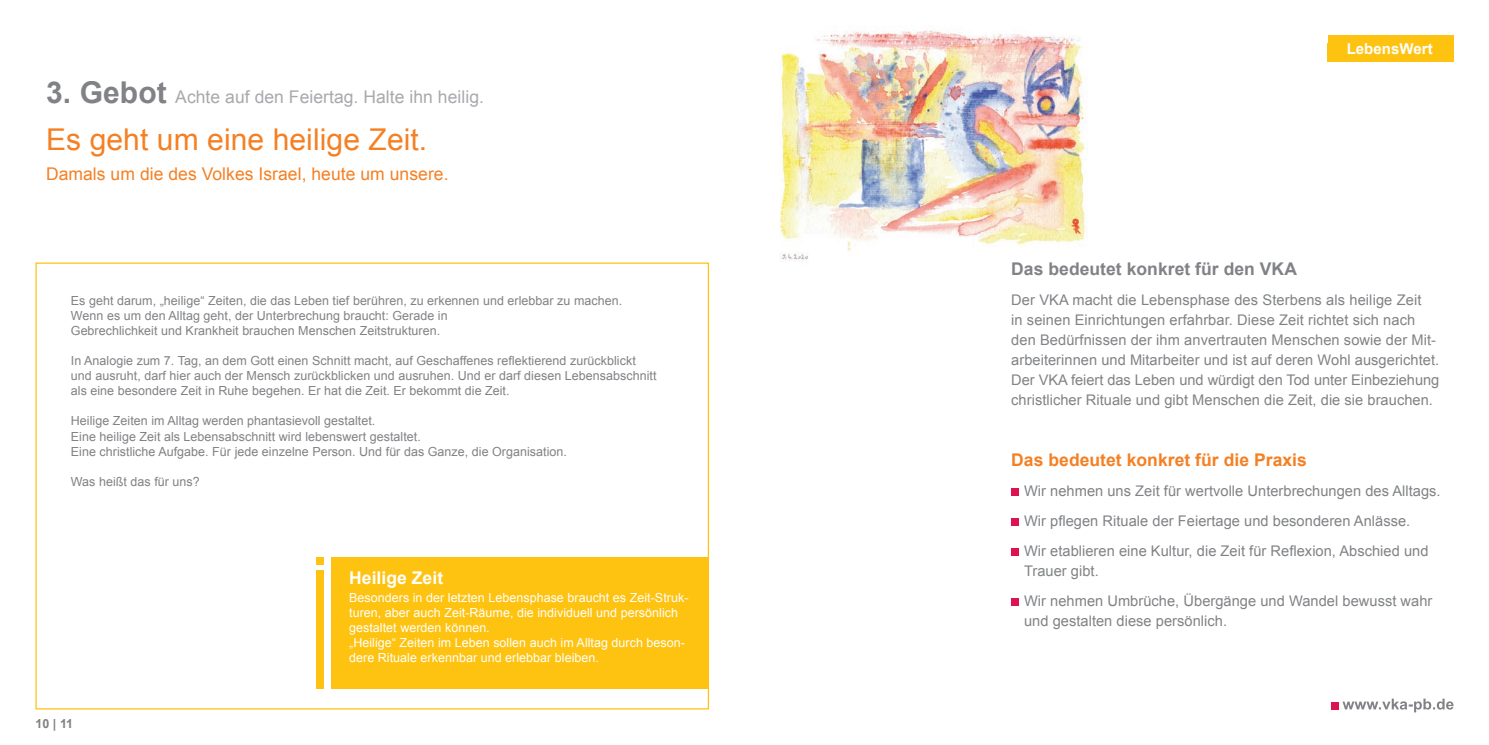
<style>
.page{position:relative;width:1489px;height:745px;background:#fff}
.page>*{position:absolute;margin:0;border:0;box-sizing:border-box;transform-origin:0 0}
.t1{font:30px "Arial";letter-spacing:.005em;color:#f58023}
.t2{font:17.5px "Arial";letter-spacing:.005em;color:#a8a9ad}
.t3{font:17.5px "Arial";letter-spacing:.005em;color:#f58023}
.t4{font:700 17.5px "Arial";letter-spacing:.005em;color:#f58023}
.t5{font:700 17.5px "Arial";letter-spacing:.005em;color:#808285}
.t6{font:700 17.5px "Arial";letter-spacing:.005em;color:#fff}
.t7{font:700 15px "Arial";letter-spacing:.005em;color:#fff}
.t8{font:14.62px/20px "Arial";letter-spacing:.005em;color:#808285}
.t9{font:12.5px/15px "Arial";letter-spacing:.005em;color:#808285}
.t10{font:12.5px/15px "Arial";letter-spacing:.005em;color:#fff}
.t11{font:700 12.5px "Arial";color:#808285}
.s1{font-weight:700;font-size:30px;color:#808285}
</style>
<div class="page">
<img style="left:779px;top:26px;width:307px;height:234px">
<div style="left:1327px;top:35px;width:126px;height:27px;background:#fec210"></div>
<div style="left:331px;top:557px;width:378px;height:131px;background:#fec210"></div>
<div style="left:1011px;top:487px;width:8px;height:8px;background:#dd1250"></div>
<div style="left:1011px;top:517px;width:8px;height:8px;background:#dd1250"></div>
<div style="left:1011px;top:547px;width:8px;height:8px;background:#dd1250"></div>
<div style="left:1011px;top:597px;width:8px;height:8px;background:#dd1250"></div>
<div style="left:316px;top:569px;width:8px;height:119px;background:#fec210"></div>
<div style="left:316px;top:557px;width:8px;height:7px;background:#fec210"></div>
<div style="left:1331px;top:701px;width:8px;height:8px;background:#dd1250"></div>
<svg style="left:1342px;top:698px;width:111px;height:14px"></svg>
<h2 class="t2" style="left:46px;top:86px;width:439px"><span class="s1">3. Gebot</span> Achte auf den Feiertag. Halte ihn heilig.</h2>
<h1 class="t1" style="left:46px;top:119px;width:383px">Es geht um eine heilige Zeit.</h1>
<h2 class="t3" style="left:46px;top:162px;width:404px">Damals um die des Volkes Israel, heute um unsere.</h2>
<p class="t9" style="left:71px;top:293px;width:553px">Es geht darum, „heilige“ Zeiten, die das Leben tief berühren, zu erkennen und erlebbar zu machen.<br>Wenn es um den Alltag geht, der Unterbrechung braucht: Gerade in<br>Gebrechlichkeit und Krankheit brauchen Menschen Zeitstrukturen.</p>
<p class="t9" style="left:71px;top:353px;width:587px">In Analogie zum 7. Tag, an dem Gott einen Schnitt macht, auf Geschaffenes reflektierend zurückblickt und ausruht, darf hier auch der Mensch zurückblicken und ausruhen. Und er darf diesen Lebensabschnitt als eine besondere Zeit in Ruhe begehen. Er hat die Zeit. Er bekommt die Zeit.</p>
<p class="t9" style="left:71px;top:413px;width:497px">Heilige Zeiten im Alltag werden phantasievoll gestaltet.<br>Eine heilige Zeit als Lebensabschnitt wird lebenswert gestaltet.<br>Eine christliche Aufgabe. Für jede einzelne Person. Und für das Ganze, die Organisation.</p>
<p class="t9" style="left:71px;top:473px;width:130px">Was heißt das für uns?</p>
<p class="t11" style="left:35px;top:714px;width:39px">10 | 11</p>
<h2 class="t6" style="left:349px;top:566px;width:95px">Heilige Zeit</h2>
<p class="t10" style="left:349px;top:589px;width:341px">Besonders in der letzten Lebensphase braucht es Zeit-Struk&shy;turen, aber auch Zeit-Räume, die individuell und persönlich gestaltet werden können.<br>„Heilige“ Zeiten im Leben sollen auch im Alltag durch beson&shy;dere Rituale erkennbar und erlebbar bleiben.</p>
<p class="t7" style="left:1346px;top:39px;width:87px">LebensWert</p>
<h2 class="t5" style="left:1011px;top:257px;width:287px">Das bedeutet konkret für den VKA</h2>
<p class="t8" style="left:1011px;top:290px;width:429px">Der VKA macht die Lebensphase des Sterbens als heilige Zeit<br>in seinen Einrichtungen erfahrbar. Diese Zeit richtet sich nach den Bedürfnissen der ihm anvertrauten Menschen sowie der Mit&shy;arbeiterinnen und Mitarbeiter und ist auf deren Wohl ausgerichtet.<br>Der VKA feiert das Leben und würdigt den Tod unter Einbeziehung christlicher Rituale und gibt Menschen die Zeit, die sie brauchen.</p>
<h2 class="t4" style="left:1011px;top:447px;width:297px">Das bedeutet konkret für die Praxis</h2>
<p class="t8" style="left:1024px;top:475px;width:418px;line-height:30px">Wir nehmen uns Zeit für wertvolle Unterbrechungen des Alltags.<br>Wir pflegen Rituale der Feiertage und besonderen Anlässe.<br>Wir etablieren eine Kultur, die Zeit für Reflexion, Abschied und</p>
<p class="t8" style="left:1024px;top:555px;width:410px;line-height:30px">Trauer gibt.<br>Wir nehmen Umbrüche, Übergänge und Wandel bewusst wahr</p>
<p class="t8" style="left:1024px;top:610px;width:204px">und gestalten diese persönlich.</p>
</div>
